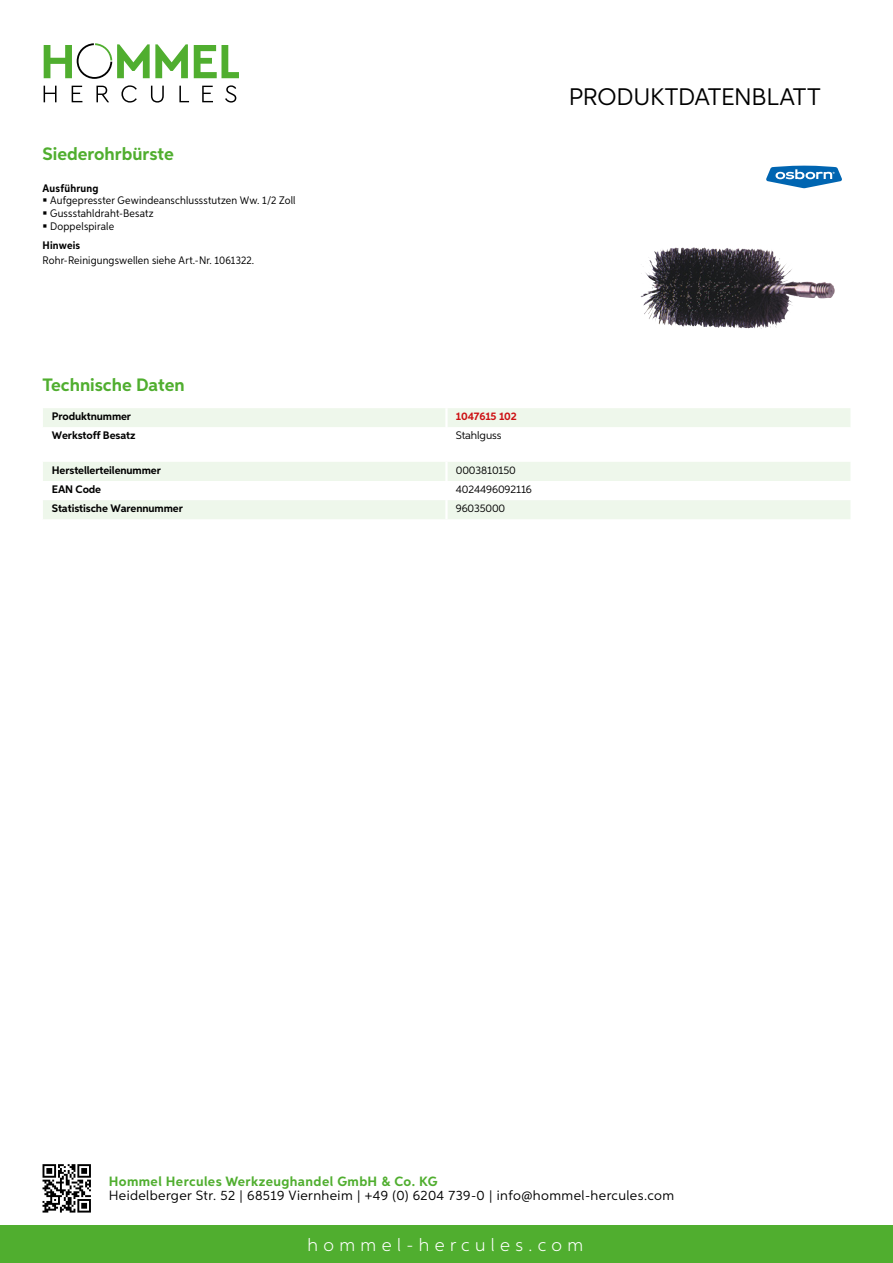
<style>
.page{position:relative;width:893px;height:1263px;background:#fff}
.page>*{position:absolute;margin:0;border:0;box-sizing:border-box;transform-origin:0 0}
.t1{font:24px "Aspira";letter-spacing:-.01em;color:#000}
.t2{font:700 18px "Aspira";color:#50ae2f}
.t3{font:300 18px "Aspira";letter-spacing:.3em;color:#fff}
.t4{font:13.5px "Aspira";letter-spacing:.03em;color:#000}
.t5{font:700 13.5px "Aspira";letter-spacing:.03em;color:#50ae2f}
.t6{font:10.95px/12.8px "Aspira Nar";letter-spacing:.015em;color:#000}
.t7{font:700 10.95px "Aspira";letter-spacing:-.01em;color:#000}
.t8{font:10.95px "Aspira";letter-spacing:-.01em;color:#000}
.t9{font:700 10.95px "Aspira Nar";letter-spacing:.02em;color:#000}
.t10{font:700 10.95px "Aspira";letter-spacing:-.01em;color:#cd1013}
</style>
<div class="page">
<div style="left:0;top:1226px;width:893px;height:37px;background:#50ae2f"></div>
<svg style="left:43px;top:1164px;width:48px;height:48px"></svg>
<svg style="left:194px;top:45px;width:45px;height:33px"></svg>
<svg style="left:44px;top:43px;width:144px;height:36px"></svg>
<svg style="left:44px;top:86px;width:13px;height:16px"></svg>
<svg style="left:72px;top:86px;width:10px;height:16px"></svg>
<svg style="left:96px;top:86px;width:13px;height:16px"></svg>
<svg style="left:121px;top:85px;width:16px;height:18px"></svg>
<svg style="left:151px;top:86px;width:13px;height:17px"></svg>
<svg style="left:179px;top:86px;width:10px;height:16px"></svg>
<svg style="left:202px;top:86px;width:11px;height:16px"></svg>
<svg style="left:225px;top:85px;width:11px;height:18px"></svg>
<div style="left:43px;top:408px;width:807px;height:19px;background:#eef7eb"></div>
<svg style="left:43px;top:462px;width:807px;height:57px"></svg>
<hr style="left:445px;top:500px;width:3px;height:19px;background:#fff">
<img style="left:640px;top:247px;width:50px;height:68px">
<svg style="left:766px;top:166px;width:76px;height:22px"></svg>
<h2 class="t2" style="left:43px;top:142px;width:133px">Siederohrbürste</h2>
<p class="t9" style="left:43px;top:181px;width:58px">Ausführung</p>
<p class="t6" style="left:50px;top:194px;width:247px">Aufgepresster Gewindeanschlussstutzen Ww. 1/2 Zoll<br>Gussstahldraht-Besatz<br>Doppelspirale</p>
<p class="t9" style="left:43px;top:239px;width:39px">Hinweis</p>
<p class="t6" style="left:43px;top:254px;width:213px">Rohr-Reinigungswellen siehe Art.-Nr. 1061322.</p>
<h1 class="t1" style="left:569px;top:82px;width:253px">Produktdatenblatt</h1>
<h2 class="t2" style="left:43px;top:374px;width:144px">Technische Daten</h2>
<p class="t7" style="left:52px;top:410px;width:81px">Produktnummer</p>
<p class="t10" style="left:456px;top:410px;width:62px">1047615 102</p>
<p class="t7" style="left:52px;top:429px;width:85px">Werkstoff Besatz</p>
<p class="t8" style="left:456px;top:429px;width:47px">Stahlguss</p>
<p class="t7" style="left:52px;top:463px;width:111px">Herstellerteilenummer</p>
<p class="t8" style="left:456px;top:463px;width:62px">0003810150</p>
<p class="t7" style="left:52px;top:482px;width:51px">EAN Code</p>
<p class="t8" style="left:456px;top:482px;width:78px">4024496092116</p>
<p class="t7" style="left:52px;top:501px;width:132px">Statistische Warennummer</p>
<p class="t8" style="left:456px;top:502px;width:51px">96035000</p>
<p class="t5" style="left:109px;top:1172px;width:330px">Hommel Hercules Werkzeughandel GmbH &amp; Co. KG</p>
<p class="t4" style="left:109px;top:1187px;width:567px">Heidelberger Str. 52 | 68519 Viernheim | +49 (0) 6204 739-0 | info@hommel-hercules.com</p>
<h2 class="t3" style="left:307px;top:1234px;width:277px">hommel-hercules.com</h2>
</div>
